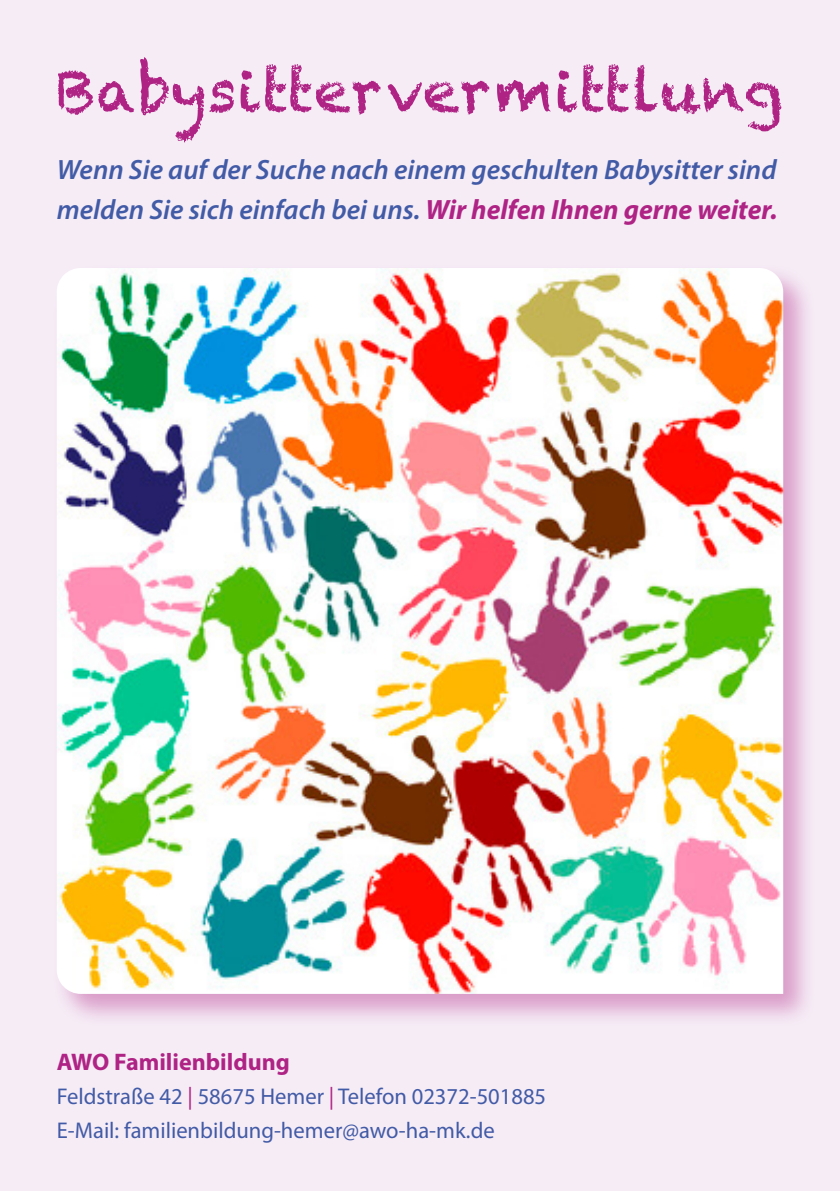
<style>
.page{position:relative;width:840px;height:1191px;background:#fff}
.page>*{position:absolute;margin:0;border:0;box-sizing:border-box;transform-origin:0 0}
.t1{font:58px "Chalkduster";letter-spacing:.02em;color:#af2385}
.t2{font:italic 600 28px/40px "Myriad Pro";color:#425ba6}
.t3{font:700 24px "Myriad Pro";color:#af2385}
.t4{font:22.8px "Myriad Pro";color:#425ba6}
.s1{font-weight:700;color:#af2385}
.s2{color:#af2385}
</style>
<div class="page">
<div style="left:0;top:0;width:839px;height:1191px;background:#f6ecf6"></div>
<div style="left:52px;top:263px;width:764px;height:764px;background:#af2385;opacity:.4"></div>
<img style="left:57px;top:268px;width:725px;height:726px">
<p class="t1" style="left:57px;top:57px;width:727px">Babysittervermittlung</p>
<p class="t2" style="left:57px;top:149px;width:722px">Wenn Sie auf der Suche nach einem geschulten Babysitter sind melden Sie sich einfach bei uns. <span class="s1">Wir helfen Ihnen gerne weiter.</span></p>
<p class="t3" style="left:57px;top:1046px;width:234px">AWO Familienbildung</p>
<p class="t4" style="left:57px;top:1082px;width:490px">Feldstraße 42 <span class="s2">|</span> 58675 Hemer <span class="s2">|</span> Telefon 02372-501885</p>
<p class="t4" style="left:57px;top:1116px;width:439px">E-Mail: familienbildung-hemer@awo-ha-mk.de</p>
</div>
